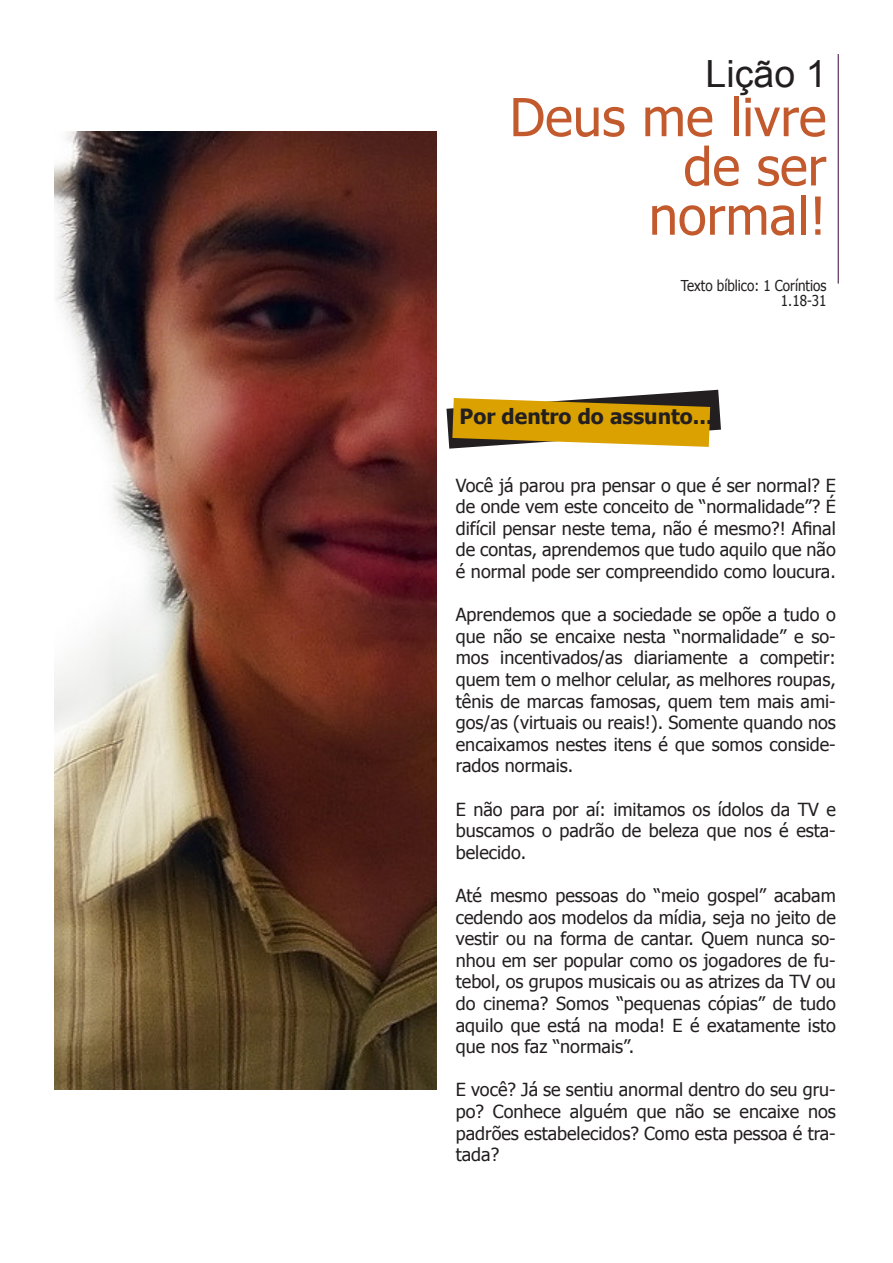
<style>
.page{position:relative;width:893px;height:1263px;background:#fff}
.page>*{position:absolute;margin:0;border:0;box-sizing:border-box;transform-origin:0 0}
.t1{font:52.5px "Tahoma";color:#c25a2e}
.t2{font:37.5px "Arial";color:#231f20}
.t3{font:700 21px "Tahoma";color:#231f20}
.t4{font:18px/21.6px "Tahoma";color:#231f20;text-align:justify}
.t5{font:15px/15px "Tahoma";color:#231f20;text-align:right;scale:.89 1}
</style>
<div class="page">
<hr style="left:838px;top:54px;width:1px;height:230px;background:#714a71">
<svg style="left:446px;top:390px;width:275px;height:59px"></svg>
<img style="left:54px;top:132px;width:382px;height:958px">
<p class="t2" style="left:706px;top:49px;width:122px">Lição 1</p>
<p class="t1" style="left:509px;top:82px;width:318px">Deus me livre</p>
<p class="t1" style="left:683px;top:131px;width:145px">de ser</p>
<p class="t1" style="left:649px;top:180px;width:179px">normal!</p>
<p class="t5" style="left:681px;top:278px;width:165px">Texto bíblico: 1 Coríntios<br>1.18-31</p>
<p class="t3" style="left:460px;top:402px;width:254px">Por dentro do assunto...</p>
<p class="t4" style="left:456px;top:473px;width:381px">Você já parou pra pensar o que é ser normal? E de onde vem este conceito de “normalidade”? É difícil pensar neste tema, não é mesmo?! Afinal de contas, aprendemos que tudo aquilo que não é normal pode ser compreendido como loucura.</p>
<p class="t4" style="left:456px;top:603px;width:381px">Aprendemos que a sociedade se opõe a tudo o que não se encaixe nesta “normalidade” e so&shy;mos incentivados/as diariamente a competir: quem tem o melhor celular, as melhores roupas, tênis de marcas famosas, quem tem mais ami&shy;gos/as (virtuais ou reais!). Somente quando nos encaixamos nestes itens é que somos conside&shy;rados normais.</p>
<p class="t4" style="left:456px;top:797px;width:381px">E não para por aí: imitamos os ídolos da TV e buscamos o padrão de beleza que nos é esta&shy;belecido.</p>
<p class="t4" style="left:456px;top:884px;width:381px">Até mesmo pessoas do “meio gospel” acabam cedendo aos modelos da mídia, seja no jeito de vestir ou na forma de cantar. Quem nunca so&shy;nhou em ser popular como os jogadores de fu&shy;tebol, os grupos musicais ou as atrizes da TV ou do cinema? Somos “pequenas cópias” de tudo aquilo que está na moda! E é exatamente isto que nos faz “normais”.</p>
<p class="t4" style="left:456px;top:1078px;width:381px">E você? Já se sentiu anormal dentro do seu gru&shy;po? Conhece alguém que não se encaixe nos padrões estabelecidos? Como esta pessoa é tra&shy;tada?</p>
</div>
